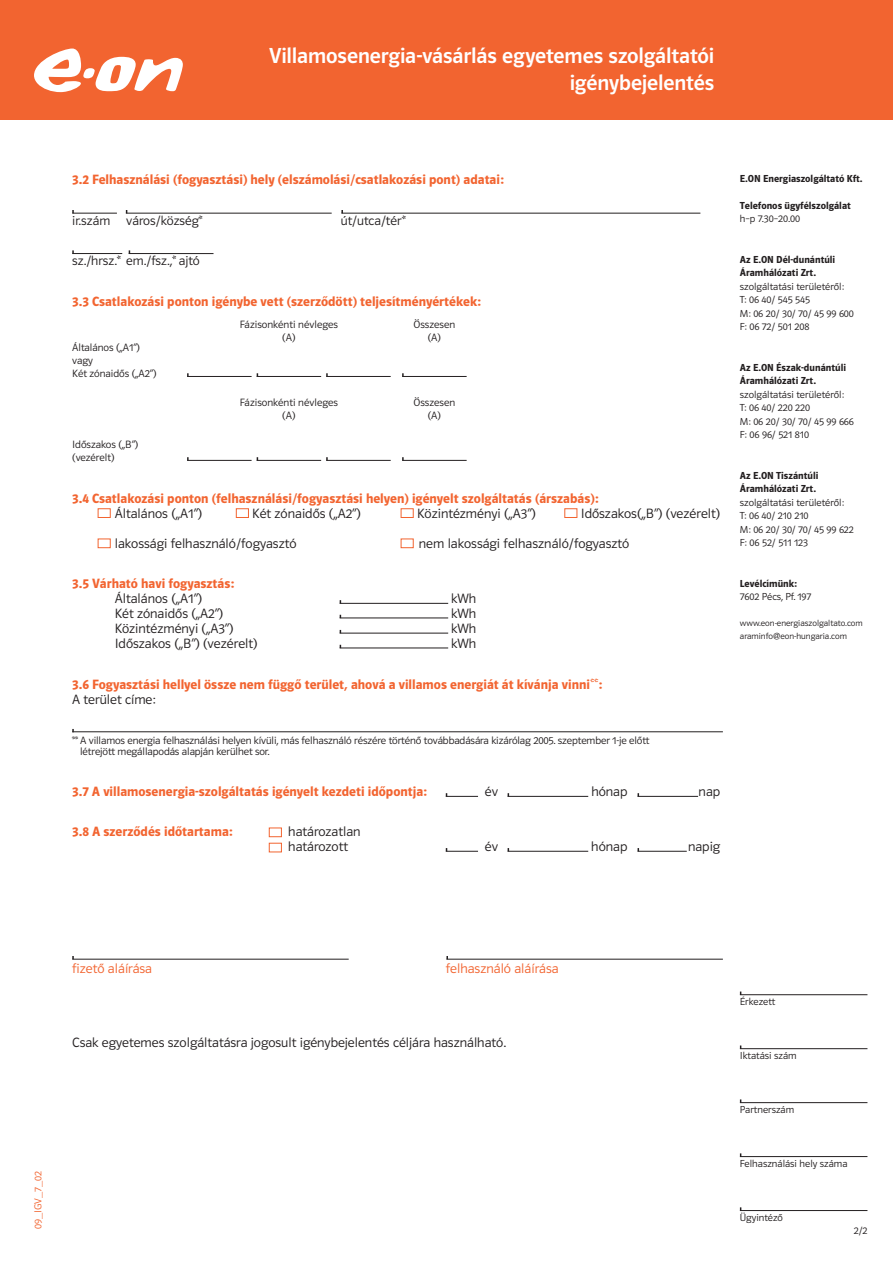
<style>
.page{position:relative;width:893px;height:1263px;background:#fff}
.page>*{position:absolute;margin:0;border:0;box-sizing:border-box;transform-origin:0 0}
.t1{font:22.5px/27px "Polo";letter-spacing:-.005em;color:#fff;text-align:right}
.t2{font:600 13.95px "Polo";color:#f26430}
.t3{font:300 13.95px/15px "Polo";color:#231f20}
.t4{font:300 13.95px "Polo";color:#f26430}
.t5{font:300 13.5px "Polo";color:#231f20}
.t6{font:300 10.95px/13.2px "Polo";letter-spacing:-.01em;color:#231f20;text-align:center}
.t7{font:300 10.5px/13.5px "Polo";color:#231f20}
.t8{font:600 10.5px/13.5px "Polo";color:#231f20}
.t9{font:300 10.5px "Polo";color:#f26430}
.t10{font:300 9px/13.5px "Polo";color:#231f20}
</style>
<div class="page">
<div style="left:0;top:0;width:893px;height:120px;background:#f26430"></div>
<svg style="left:34px;top:49px;width:149px;height:43px"></svg>
<hr style="left:340px;top:618px;width:108px;height:1px;background:#231f20">
<hr style="left:340px;top:603px;width:108px;height:1px;background:#231f20">
<hr style="left:340px;top:633px;width:108px;height:1px;background:#231f20">
<hr style="left:340px;top:648px;width:108px;height:1px;background:#231f20">
<hr style="left:187px;top:376px;width:65px;height:1px;background:#231f20">
<hr style="left:257px;top:376px;width:64px;height:1px;background:#231f20">
<hr style="left:326px;top:376px;width:65px;height:1px;background:#231f20">
<hr style="left:402px;top:376px;width:65px;height:1px;background:#231f20">
<hr style="left:187px;top:460px;width:65px;height:1px;background:#231f20">
<hr style="left:257px;top:460px;width:64px;height:1px;background:#231f20">
<hr style="left:326px;top:460px;width:65px;height:1px;background:#231f20">
<hr style="left:402px;top:460px;width:65px;height:1px;background:#231f20">
<hr style="left:72px;top:959px;width:277px;height:1px;background:#231f20">
<hr style="left:446px;top:959px;width:277px;height:1px;background:#231f20">
<div style="left:98px;top:508px;width:13px;height:10px;border:1px solid #f26430"></div>
<div style="left:98px;top:539px;width:13px;height:9px;border:1px solid #f26430"></div>
<div style="left:269px;top:828px;width:13px;height:9px;border:1px solid #f26430"></div>
<div style="left:269px;top:843px;width:13px;height:9px;border:1px solid #f26430"></div>
<div style="left:236px;top:508px;width:13px;height:10px;border:1px solid #f26430"></div>
<div style="left:401px;top:508px;width:13px;height:10px;border:1px solid #f26430"></div>
<div style="left:401px;top:539px;width:13px;height:9px;border:1px solid #f26430"></div>
<div style="left:564px;top:508px;width:13px;height:10px;border:1px solid #f26430"></div>
<hr style="left:72px;top:731px;width:651px;height:1px;background:#231f20">
<hr style="left:446px;top:796px;width:32px;height:1px;background:#231f20">
<hr style="left:508px;top:796px;width:80px;height:1px;background:#231f20">
<hr style="left:638px;top:796px;width:60px;height:1px;background:#231f20">
<hr style="left:446px;top:851px;width:32px;height:1px;background:#231f20">
<hr style="left:508px;top:851px;width:80px;height:1px;background:#231f20">
<hr style="left:638px;top:851px;width:49px;height:1px;background:#231f20">
<hr style="left:740px;top:994px;width:127px;height:1px;background:#231f20">
<hr style="left:740px;top:1048px;width:127px;height:1px;background:#231f20">
<hr style="left:740px;top:1102px;width:127px;height:1px;background:#231f20">
<hr style="left:740px;top:1156px;width:127px;height:1px;background:#231f20">
<hr style="left:740px;top:1210px;width:127px;height:1px;background:#231f20">
<hr style="left:72px;top:213px;width:45px;height:1px;background:#231f20">
<hr style="left:126px;top:213px;width:206px;height:1px;background:#231f20">
<hr style="left:341px;top:213px;width:359px;height:1px;background:#231f20">
<hr style="left:72px;top:253px;width:50px;height:1px;background:#231f20">
<hr style="left:129px;top:253px;width:84px;height:1px;background:#231f20">
<h1 class="t1" style="left:269px;top:42px;width:447px">Villamosenergia-vásárlás egyetemes szolgáltatói igénybejelentés</h1>
<p class="t2" style="left:72px;top:172px;width:433px">3.2 Felhasználási (fogyasztási) hely (elszámolási/csatlakozási pont) adatai:</p>
<p class="t5" style="left:72px;top:213px;width:132px">ir.szám város/község*</p>
<p class="t5" style="left:341px;top:213px;width:67px">út/utca/tér*</p>
<p class="t5" style="left:72px;top:254px;width:129px">sz./hrsz.* em./fsz.,* ajtó</p>
<p class="t2" style="left:72px;top:294px;width:410px">3.3 Csatlakozási ponton igénybe vett (szerződött) teljesítményértékek:</p>
<p class="t6" style="left:72px;top:342px;width:86px;line-height:12.6px;text-align:left">Általános („A1”) vagy<br>Két zónaidős („A2”)</p>
<p class="t6" style="left:72px;top:438px;width:68px;line-height:12.6px;text-align:left">Időszakos („B”) (vezérelt)</p>
<p class="t6" style="left:240px;top:317px;width:100px">Fázisonkénti névleges (A)</p>
<p class="t6" style="left:240px;top:396px;width:100px">Fázisonkénti névleges (A)</p>
<p class="t6" style="left:413px;top:317px;width:43px">Összesen (A)</p>
<p class="t6" style="left:413px;top:396px;width:43px">Összesen (A)</p>
<p class="t2" style="left:72px;top:491px;width:528px">3.4 Csatlakozási ponton (felhasználási/fogyasztási helyen) igényelt szolgáltatás (árszabás):</p>
<p class="t3" style="left:115px;top:506px;width:89px">Általános („A1”)</p>
<p class="t3" style="left:252px;top:506px;width:110px">Két zónaidős („A2”)</p>
<p class="t3" style="left:417px;top:506px;width:120px">Közintézményi („A3”)</p>
<p class="t3" style="left:581px;top:506px;width:141px">Időszakos(„B”) (vezérelt)</p>
<p class="t3" style="left:115px;top:536px;width:183px">lakossági felhasználó/fogyasztó</p>
<p class="t3" style="left:419px;top:536px;width:212px">nem lakossági felhasználó/fogyasztó</p>
<p class="t2" style="left:72px;top:576px;width:164px">3.5 Várható havi fogyasztás:</p>
<p class="t3" style="left:115px;top:591px;width:89px">Általános („A1”)</p>
<p class="t3" style="left:451px;top:591px;width:26px">kWh</p>
<p class="t3" style="left:115px;top:606px;width:110px">Két zónaidős („A2”)</p>
<p class="t3" style="left:451px;top:606px;width:26px">kWh</p>
<p class="t3" style="left:115px;top:621px;width:120px">Közintézményi („A3”)</p>
<p class="t3" style="left:451px;top:621px;width:26px">kWh</p>
<p class="t3" style="left:115px;top:636px;width:144px">Időszakos („B”) (vezérelt)</p>
<p class="t3" style="left:451px;top:636px;width:26px">kWh</p>
<p class="t2" style="left:72px;top:677px;width:531px">3.6 Fogyasztási hellyel össze nem függő terület, ahová a villamos energiát át kívánja vinni**:</p>
<p class="t3" style="left:72px;top:692px;width:85px">A terület címe:</p>
<p class="t6" style="left:80px;top:735px;width:571px;line-height:10.9px;text-align:left;text-indent:-8px">** A villamos energia felhasználási helyen kívüli, más felhasználó részére történő továbbadására kizárólag 2005. szeptember 1-je előtt létrejött megállapodás alapján kerülhet sor.</p>
<p class="t2" style="left:72px;top:784px;width:356px">3.7 A villamosenergia-szolgáltatás igényelt kezdeti időpontja:</p>
<p class="t3" style="left:485px;top:784px;width:15px">év</p>
<p class="t3" style="left:591px;top:784px;width:38px">hónap</p>
<p class="t3" style="left:699px;top:784px;width:23px">nap</p>
<p class="t2" style="left:72px;top:824px;width:162px">3.8 A szerződés időtartama:</p>
<p class="t3" style="left:288px;top:824px;width:74px">határozatlan határozott</p>
<p class="t3" style="left:485px;top:839px;width:15px">év</p>
<p class="t3" style="left:591px;top:839px;width:38px">hónap</p>
<p class="t3" style="left:688px;top:839px;width:34px">napig</p>
<p class="t8" style="left:740px;top:172px;width:124px">E.ON Energiaszolgáltató Kft.</p>
<p class="t8" style="left:740px;top:199px;width:112px">Telefonos ügyfélszolgálat</p>
<p class="t7" style="left:740px;top:212px;width:62px">h–p 7.30–20.00</p>
<p class="t8" style="left:740px;top:253px;width:97px">Az E.ON Dél-dunántúli<br>Áramhálózati Zrt.</p>
<p class="t7" style="left:740px;top:280px;width:115px">szolgáltatási területéről:<br>T: 06 40/ 545 545<br>M: 06 20/ 30/ 70/ 45 99 600<br>F: 06 72/ 501 208</p>
<p class="t8" style="left:740px;top:361px;width:108px">Az E.ON Észak-dunántúli<br>Áramhálózati Zrt.</p>
<p class="t7" style="left:740px;top:388px;width:115px">szolgáltatási területéről:<br>T: 06 40/ 220 220<br>M: 06 20/ 30/ 70/ 45 99 666<br>F: 06 96/ 521 810</p>
<p class="t8" style="left:740px;top:469px;width:80px">Az E.ON Tiszántúli<br>Áramhálózati Zrt.</p>
<p class="t7" style="left:740px;top:496px;width:115px">szolgáltatási területéről:<br>T: 06 40/ 210 210<br>M: 06 20/ 30/ 70/ 45 99 622<br>F: 06 52/ 511 123</p>
<p class="t8" style="left:740px;top:577px;width:59px">Levélcímünk:</p>
<p class="t7" style="left:740px;top:590px;width:73px">7602 Pécs, Pf. 197</p>
<p class="t10" style="left:740px;top:616px;width:124px">www.eon-energiaszolgaltato.com araminfo@eon-hungaria.com</p>
<p class="t4" style="left:72px;top:961px;width:81px">fizető aláírása</p>
<p class="t4" style="left:446px;top:961px;width:114px">felhasználó aláírása</p>
<p class="t3" style="left:72px;top:1035px;width:435px">Csak egyetemes szolgáltatásra jogosult igénybejelentés céljára használható.</p>
<p class="t9" style="left:32px;top:1229px;width:60px;rotate:-90deg">09_IGV_7_02</p>
<p class="t7" style="left:740px;top:995px;width:37px">Érkezett</p>
<p class="t7" style="left:740px;top:1049px;width:58px">Iktatási szám</p>
<p class="t7" style="left:740px;top:1103px;width:56px">Partnerszám</p>
<p class="t7" style="left:740px;top:1157px;width:109px">Felhasználási hely száma</p>
<p class="t7" style="left:740px;top:1211px;width:45px">Ügyintézô</p>
<p class="t7" style="left:854px;top:1224px;width:15px">2/2</p>
</div>
